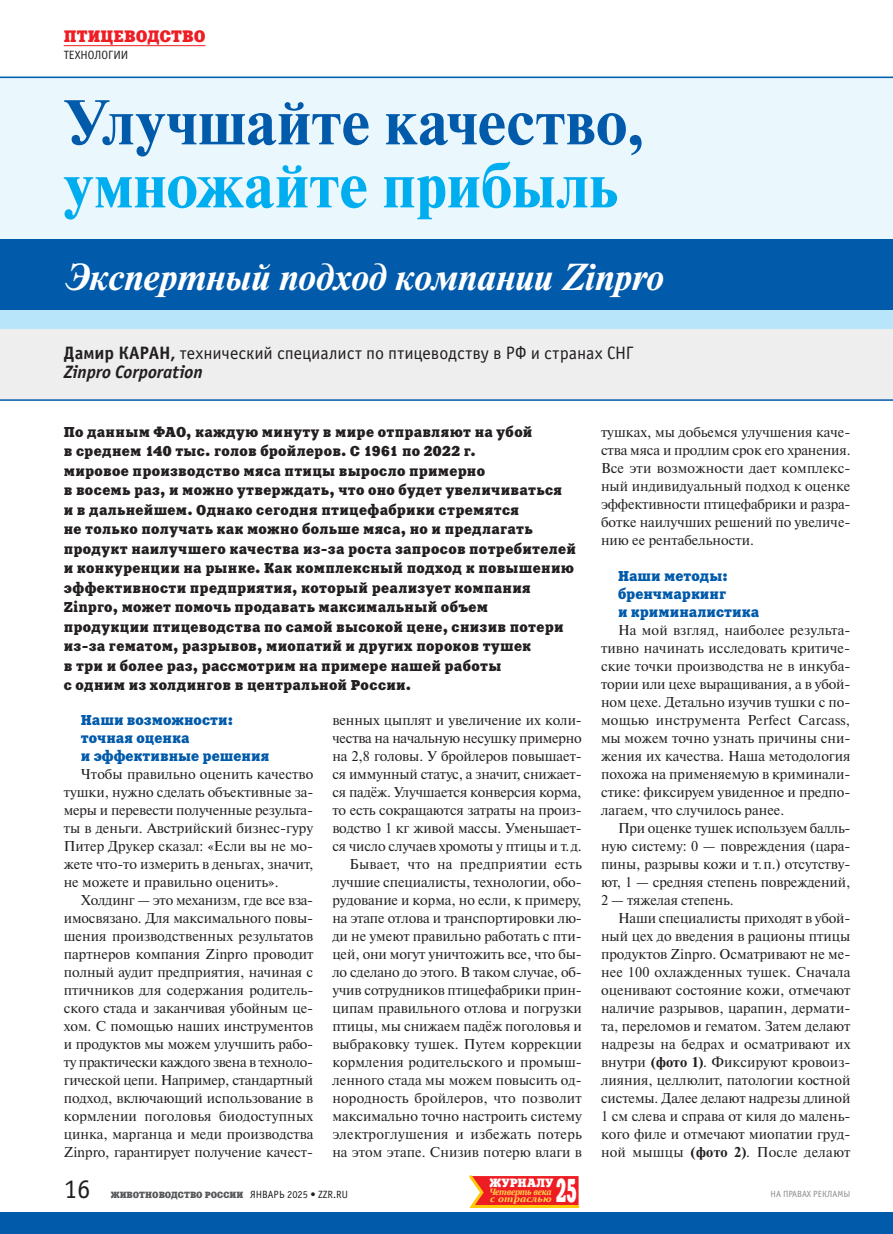
<style>
.page{position:relative;width:893px;height:1234px;background:#fff}
.page>*{position:absolute;margin:0;border:0;box-sizing:border-box;transform-origin:0 0}
.t1{font:700 63px "Newton C";letter-spacing:.01em;color:#015aaa}
.t2{font:700 63px "Newton C";letter-spacing:.01em;color:#00aeef}
.t3{font:italic 700 37.5px "Newton C";color:#fff}
.t4{font:33px "Xenia C";color:#fff;scale:.5 1}
.t5{font:27px "Officina Sans C";color:#231f20}
.t6{font:18px/19.5px "Officina Sans C";letter-spacing:-.005em;color:#231f20}
.t7{font:16.5px "Xenia C";letter-spacing:.01em;color:#ee1d23}
.t8{font:14.25px/18px "Newton C";letter-spacing:-.005em;color:#231f20;text-align:justify}
.t9{font:14.25px/19.5px "Xenia C";letter-spacing:.02em;color:#231f20}
.t10{font:14.25px/18px "Xenia C";color:#015aaa}
.t11{font:12px "Officina Sans C";color:#231f20}
.t12{font:12px "Xenia C";color:#fff}
.t13{font:9px "Xenia C";color:#57585a}
.t14{font:italic 700 9px/7.5px "PT Serif";letter-spacing:-.03em;color:#fed34c}
.t15{font:9px "Officina Sans C";color:#8a8c8f}
.s1{font-weight:700}
.s2{font-weight:700;font-style:italic}
.s3{font-family:"Officina Sans C";font-size:10.5px;color:#231f20}
</style>
<div class="page">
<hr style="left:64px;top:45px;width:142px;height:1px;background:#ee1d23">
<svg style="left:469px;top:1175px;width:111px;height:33px"></svg>
<div style="left:0;top:327px;width:893px;height:72px;background:#eeeeef"></div>
<div style="left:0;top:239px;width:893px;height:72px;background:#015aaa"></div>
<div style="left:0;top:77px;width:893px;height:162px;background:#eaf7fd"></div>
<div style="left:0;top:311px;width:893px;height:18px;background:#b9e5fa"></div>
<div style="left:0;top:1212px;width:893px;height:21px;background:#015aaa"></div>
<hr style="left:0;top:77px;width:893px;height:1px;background:#015aaa">
<hr style="left:0;top:399px;width:893px;height:2px;background:#015aaa">
<p class="t7" style="left:64px;top:26px;width:143px">ПТИЦЕВОДСТВО</p>
<p class="t11" style="left:64px;top:48px;width:66px">ТЕХНОЛОГИИ</p>
<h1 class="t1" style="left:64px;top:87px;width:583px">Улучшайте качество,</h1>
<h1 class="t2" style="left:64px;top:150px;width:556px">умножайте прибыль</h1>
<h2 class="t3" style="left:64px;top:256px;width:602px">Экспертный подход компании Zinpro</h2>
<p class="t6" style="left:64px;top:343px;width:571px"><span class="s1">Дамир КАРАН,</span> технический специалист по птицеводству в РФ и странах СНГ<br><span class="s2">Zinpro Corporation</span></p>
<p class="t9" style="left:64px;top:422px;width:514px">По данным ФАО, каждую минуту в мире отправляют на убой<br>в среднем 140 тыс. голов бройлеров. С 1961 по 2022 г.<br>мировое производство мяса птицы выросло примерно<br>в восемь раз, и можно утверждать, что оно будет увеличиваться<br>и в дальнейшем. Однако сегодня птицефабрики стремятся<br>не только получать как можно больше мяса, но и предлагать продукт наилучшего качества из‑за роста запросов потребителей и конкуренции на рынке. Как комплексный подход к повышению эффективности предприятия, который реализует компания Zinpro, может помочь продавать максимальный объем продукции птицеводства по самой высокой цене, снизив потери из‑за гематом, разрывов, миопатий и других пороков тушек<br>в три и более раз, рассмотрим на примере нашей работы<br>с одним из холдингов в центральной России.</p>
<p class="t10" style="left:81px;top:711px;width:190px">Наши возможности: точная оценка<br>и эффективные решения</p>
<p class="t8" style="left:64px;top:765px;width:251px;text-indent:17px">Чтобы правильно оценить качество тушки, нужно сделать объективные за‑ меры и перевести полученные результа‑ ты в деньги. Австрийский бизнес-гуру Питер Друкер сказал: «Если вы не мо‑ жете что‑то измерить в деньгах, значит, не можете и правильно оценить».</p>
<p class="t8" style="left:64px;top:891px;width:251px;text-indent:17px">Холдинг — это механизм, где все вза‑ имосвязано. Для максимального повы‑ шения производственных результатов партнеров компания Zinpro проводит полный аудит предприятия, начиная с птичников для содержания родитель‑ ского стада и заканчивая убойным це‑ хом. С помощью наших инструментов и продуктов мы можем улучшить рабо‑ ту практически каждого звена в техноло‑ гической цепи. Например, стандартный подход, включающий использование в кормлении поголовья биодоступных цинка, марганца и меди производства Zinpro, гарантирует получение качест‑</p>
<p class="t8" style="left:332px;top:711px;width:251px;text-align:right">венных цыплят и увеличение их коли‑ чества на начальную несушку примерно на 2,8 головы. У бройлеров повышает‑ ся иммунный статус, а значит, снижает‑ ся падёж. Улучшается конверсия корма, то есть сокращаются затраты на произ‑ водство 1 кг живой массы. Уменьшает‑ ся число случаев хромоты у птицы и т.д.<br>Бывает, что на предприятии есть лучшие специалисты, технологии, обо‑ рудование и корма, но если, к примеру, на этапе отлова и транспортировки лю‑ ди не умеют правильно работать с пти‑ цей, они могут уничтожить все, что бы‑ ло сделано до этого. В таком случае, об‑ учив сотрудников птицефабрики прин‑ ципам правильного отлова и погрузки птицы, мы снижаем падёж поголовья и выбраковку тушек. Путем коррекции кормления родительского и промыш‑ ленного стада мы можем повысить од‑ нородность бройлеров, что позволит максимально точно настроить систему электроглушения и избежать потерь на этом этапе. Снизив потерю влаги в</p>
<h3 class="t5" style="left:64px;top:1174px;width:28px">16</h3>
<p class="t13" style="left:111px;top:1188px;width:239px">ЖИВОТНОВОДСТВО РОССИИ <span class="s3">ЯНВАРЬ 2025 • ZZR.RU</span></p>
<p class="t12" style="left:489px;top:1175px;width:65px">ЖУРНАЛУ</p>
<p class="t14" style="left:489px;top:1187px;width:64px">Четверть века с отраслью</p>
<h3 class="t4" style="left:556px;top:1169px;width:43px">25</h3>
<p class="t8" style="left:601px;top:423px;width:251px">тушках, мы добьемся улучшения каче‑ ства мяса и продлим срок его хранения.<br>Все эти возможности дает комплекс‑ ный индивидуальный подход к оценке эффективности птицефабрики и разра‑ ботке наилучших решений по увеличе‑ нию ее рентабельности.</p>
<p class="t10" style="left:618px;top:566px;width:143px">Наши методы: бренчмаркинг<br>и криминалистика</p>
<p class="t8" style="left:601px;top:621px;width:251px;text-indent:17px">На мой взгляд, наиболее результа‑ тивно начинать исследовать критиче‑ ские точки производства не в инкуба‑ тории или цехе выращивания, а в убой‑ ном цехе. Детально изучив тушки с по‑ мощью инструмента Perfect Carcass, мы можем точно узнать причины сни‑ жения их качества. Наша методология похожа на применяемую в криминали‑ стике: фиксируем увиденное и предпо‑ лагаем, что случилось ранее.</p>
<p class="t8" style="left:601px;top:819px;width:251px;text-align:left;text-indent:17px">При оценке тушек используем балль&shy;ную систему: 0 — повреждения (цара‑ пины, разрывы кожи и т.п.) отсутству‑ ют, 1 — средняя степень повреждений, 2 — тяжелая степень.</p>
<p class="t8" style="left:601px;top:909px;width:251px;text-indent:17px">Наши специалисты приходят в убой‑ ный цех до введения в рационы птицы продуктов Zinpro. Осматривают не ме‑ нее 100 охлажденных тушек. Сначала оценивают состояние кожи, отмечают наличие разрывов, царапин, дермати‑ та, переломов и гематом. Затем делают надрезы на бедрах и осматривают их внутри <span class="s1">(фото 1)</span>. Фиксируют кровоиз‑ лияния, целлюлит, патологии костной системы. Далее делают надрезы длиной 1 см слева и справа от киля до малень‑ кого филе и отмечают миопатии груд‑ ной мышцы <span class="s1">(фото 2)</span>. После делают</p>
<p class="t15" style="left:770px;top:1189px;width:81px">НА ПРАВАХ РЕКЛАМЫ</p>
</div>
